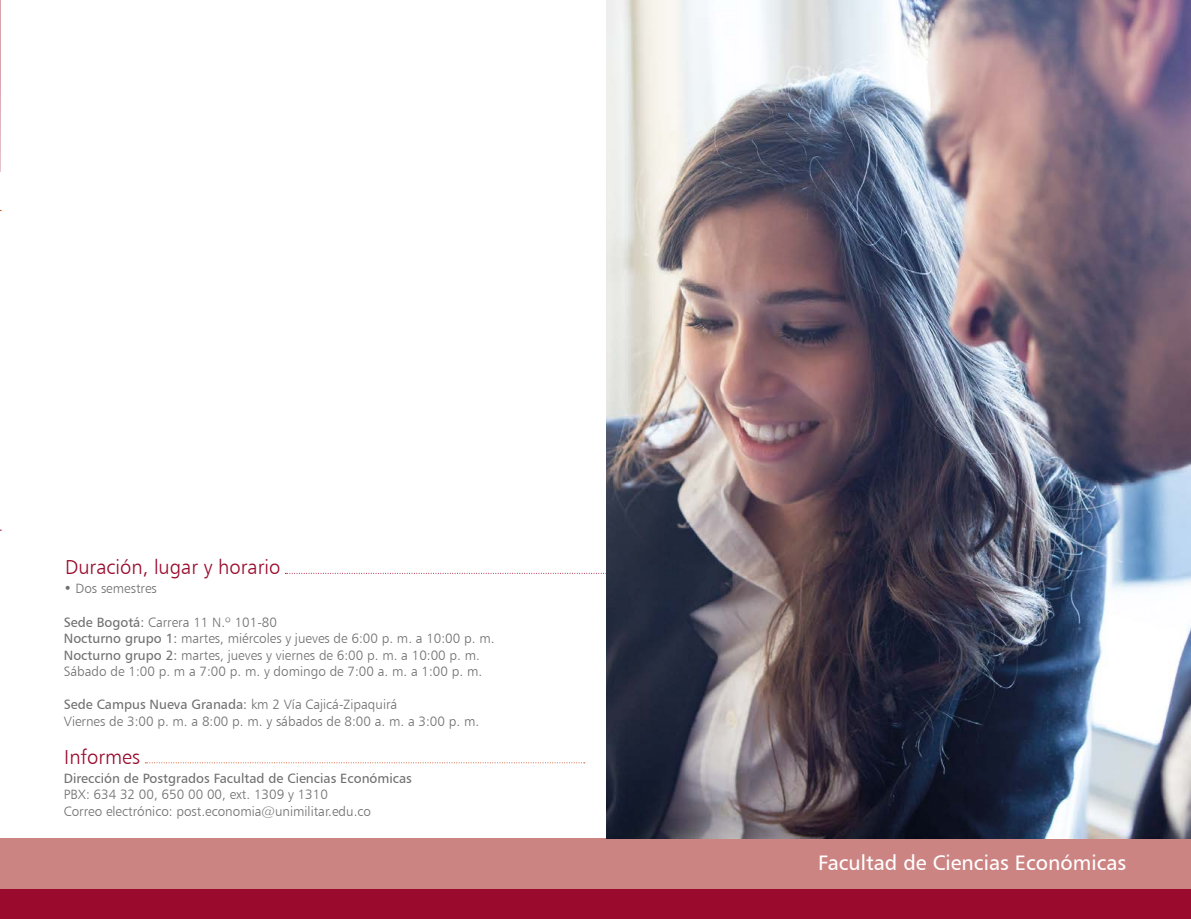
<style>
.page{position:relative;width:1191px;height:919px;background:#fff}
.page>*{position:absolute;margin:0;border:0;box-sizing:border-box;transform-origin:0 0}
.t1{font:21px "Humanist 777 BT Roman B";color:#fff}
.t2{font:20.25px "Humanist 777 BT Light B";color:#990a2c}
.t3{font:13.5px/16.5px "Humanist 777 BT Light B";color:#706f6f}
.t4{font:13.5px "Humanist 777 BT Roman B";color:#706f6f}
.s1{font-family:"Humanist 777 BT Roman B"}
.s2{font-family:"Humanist 777 BT Light B"}
</style>
<div class="page">
<div style="left:0;top:838px;width:1191px;height:59px;background:#cc8483"></div>
<div style="left:0;top:889px;width:1191px;height:29px;background:#990a2c"></div>
<svg style="left:145px;top:762px;width:440px;height:1px"></svg>
<svg style="left:285px;top:573px;width:321px;height:1px"></svg>
<svg style="left:0;top:0;width:1px;height:531px"></svg>
<img style="left:606px;top:0;width:585px;height:838px">
<hr style="left:0;top:71px;width:1px;height:101px;background:#fff">
<h2 class="t2" style="left:65px;top:555px;width:217px">Duración, lugar y horario</h2>
<p class="t3" style="left:64px;top:580px;width:95px">• Dos semestres</p>
<p class="t3" style="left:64px;top:613px;width:432px"><span class="s1">Sede Bogotá:</span> Carrera 11 N.º 101-80<br><span class="s1">Nocturno grupo 1:</span> martes, miércoles y jueves de 6:00 p. m. a 10:00 p. m.<br><span class="s1">Nocturno grupo 2:</span> martes, jueves y viernes de 6:00 p. m. a 10:00 p. m.<br>Sábado de 1:00 p. m a 7:00 p. m. y domingo de 7:00 a. m. a 1:00 p. m.</p>
<p class="t4" style="left:64px;top:695px;width:335px">Sede Campus Nueva Granada: <span class="s2">km 2 Vía Cajicá-Zipaquirá</span></p>
<p class="t3" style="left:64px;top:712px;width:417px">Viernes de 3:00 p. m. a 8:00 p. m. y sábados de 8:00 a. m. a 3:00 p. m.</p>
<h2 class="t2" style="left:64px;top:744px;width:77px">Informes</h2>
<p class="t4" style="left:64px;top:769px;width:350px">Dirección de Postgrados Facultad de Ciencias Económicas</p>
<p class="t3" style="left:64px;top:786px;width:309px">PBX: 634 32 00, 650 00 00, ext. 1309 y 1310<br>Correo electrónico: post.economia@unimilitar.edu.co</p>
<h1 class="t1" style="left:818px;top:849px;width:310px">Facultad de Ciencias Económicas</h1>
</div>
